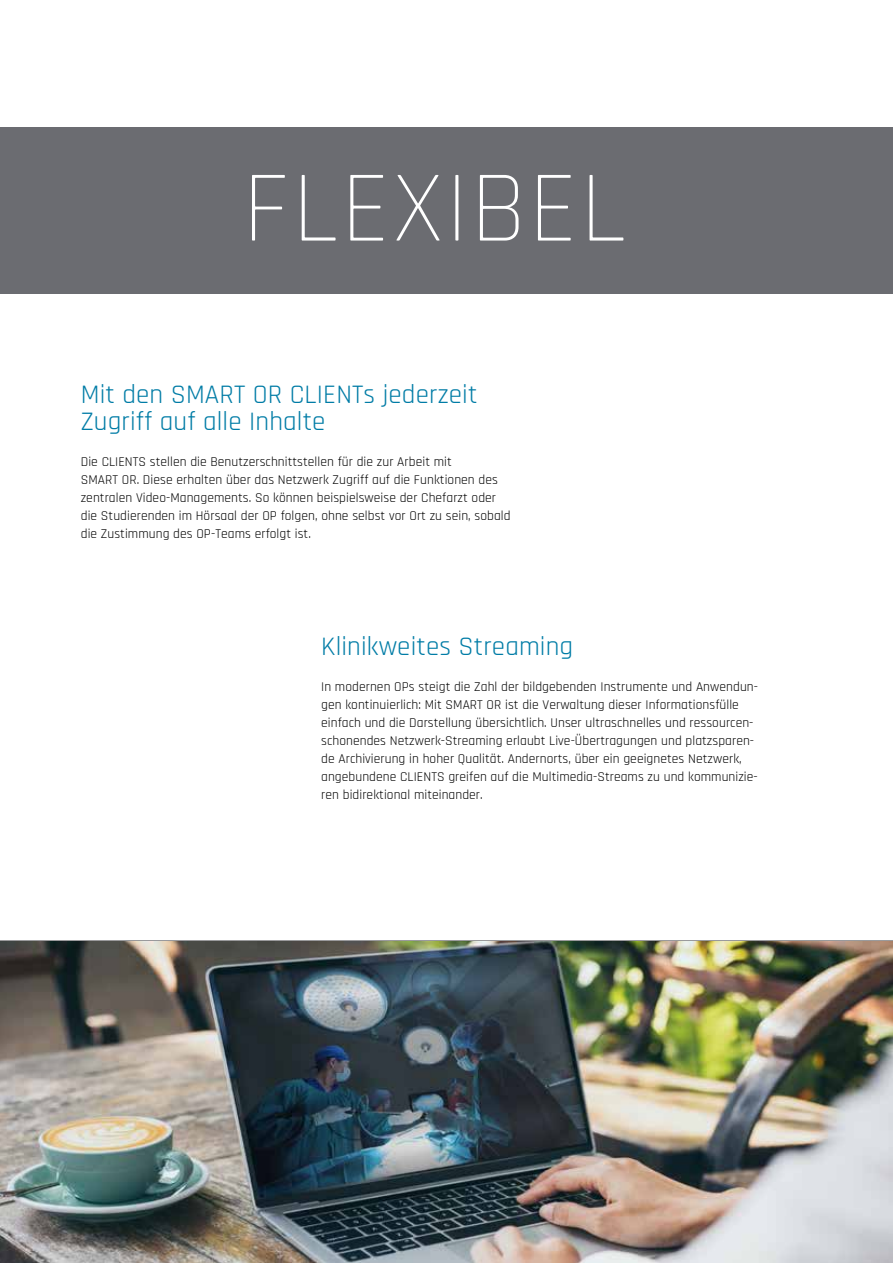
<style>
.page{position:relative;width:893px;height:1263px;background:#fff}
.page>*{position:absolute;margin:0;border:0;box-sizing:border-box;transform-origin:0 0}
.t1{font:300 102px "Rajdhani";letter-spacing:.025em;color:#fff}
.t2{font:27px/27px "Rajdhani";letter-spacing:.005em;color:#007ca6}
.t3{font:13.5px/18px "Rajdhani";letter-spacing:.005em;color:#000}
</style>
<div class="page">
<div style="left:0;top:127px;width:893px;height:166px;background:#6b6c71"></div>
<img style="left:0;top:942px;width:893px;height:321px">
<h1 class="t1" style="left:243px;top:151px;width:385px">FLEXIBEL</h1>
<h2 class="t2" style="left:81px;top:381px;width:398px">Mit den SMART OR CLIENTs jederzeit<br>Zugriff auf alle Inhalte</h2>
<p class="t3" style="left:81px;top:453px;width:431px">Die CLIENTS stellen die Benutzerschnittstellen für die zur Arbeit mit<br>SMART OR. Diese erhalten über das Netzwerk Zugriff auf die Funktionen des zentralen Video-Managements. So können beispielsweise der Chefarzt oder die Studierenden im Hörsaal der OP folgen, ohne selbst vor Ort zu sein, sobald die Zustimmung des OP-Teams erfolgt ist.</p>
<h2 class="t2" style="left:321px;top:633px;width:253px">Klinikweites Streaming</h2>
<p class="t3" style="left:321px;top:678px;width:438px">In modernen OPs steigt die Zahl der bildgebenden Instrumente und Anwendun&shy;gen kontinuierlich: Mit SMART OR ist die Verwaltung dieser Informationsfülle einfach und die Darstellung übersichtlich. Unser ultraschnelles und ressourcen&shy;schonendes Netzwerk-Streaming erlaubt Live-Übertragungen und platzsparen&shy;de Archivierung in hoher Qualität. Andernorts, über ein geeignetes Netzwerk, angebundene CLIENTS greifen auf die Multimedia-Streams zu und kommunizie&shy;ren bidirektional miteinander.</p>
</div>
